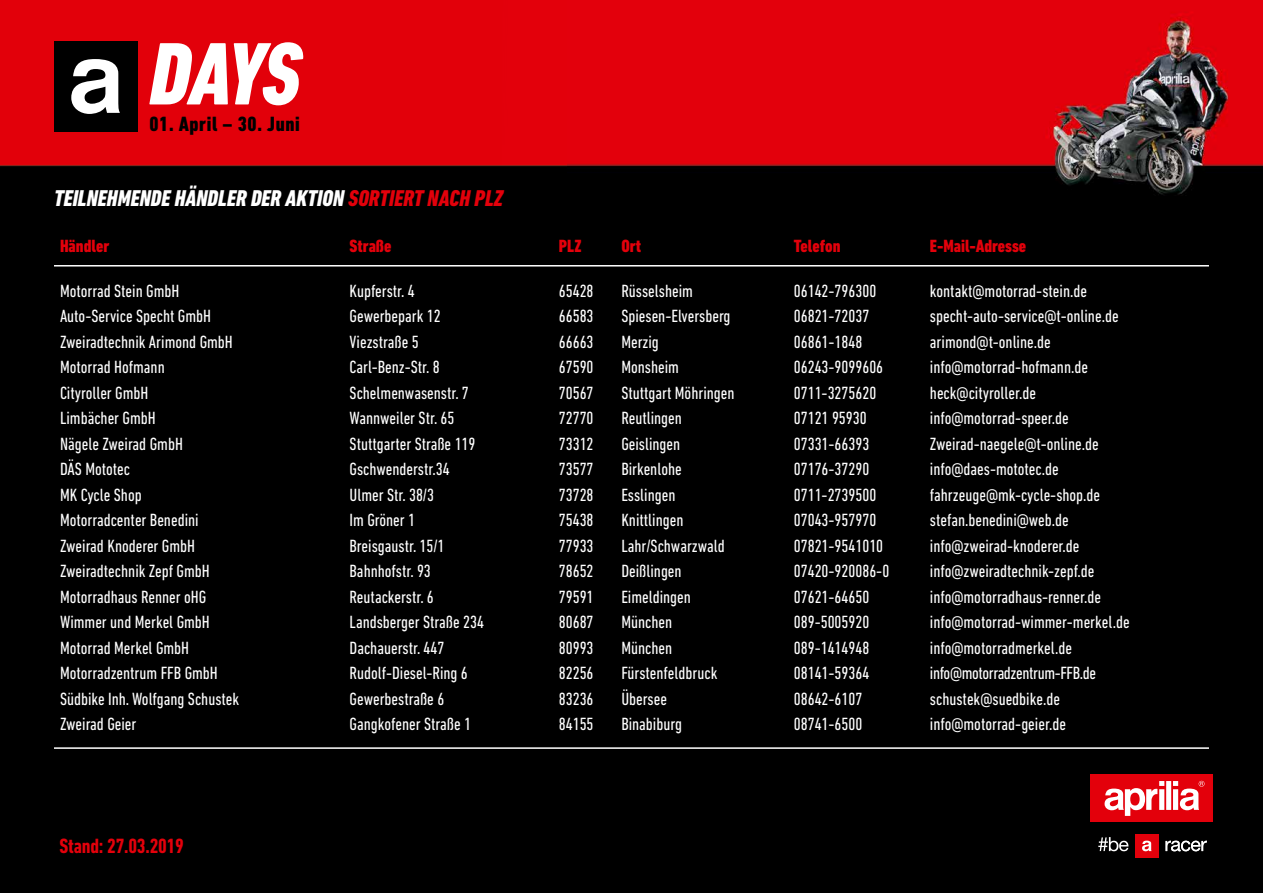
<style>
.page{position:relative;width:1263px;height:893px;background:#000}
.page>*{position:absolute;margin:0;border:0;box-sizing:border-box;transform-origin:0 0}
.t1{font:italic 800 condensed 23.25px "DIN Next LT Pro";color:#fff}
.t2{font:700 condensed 21px "DIN Next LT Pro";letter-spacing:-.01em;color:#e3000b}
.t3{font:800 condensed 21px "DIN Next LT Pro";letter-spacing:.03em;color:#000}
.t4{font:condensed 18px "DIN Next LT Pro";color:#fff}
.t5{font:800 condensed 18px "DIN Next LT Pro";color:#e3000b}
.t6{font:condensed 18px "DIN Next LT Pro";letter-spacing:-.02em;color:#fff}
.s1{color:#e3000b}
</style>
<div class="page">
<img style="left:502px;top:0;width:761px;height:267px">
<div style="left:0;top:0;width:256px;height:167px;background:#e2000a"></div>
<img style="left:256px;top:0;width:311px;height:222px">
<div style="left:58px;top:237px;width:974px;height:21px;background:#000"></div>
<svg style="left:149px;top:42px;width:155px;height:63px;background:#f39a9e"></svg>
<div style="left:54px;top:41px;width:83px;height:91px;background:#000"></div>
<svg style="left:71px;top:59px;width:49px;height:55px"></svg>
<div style="left:1091px;top:774px;width:122px;height:48px;background:#e3000b"></div>
<svg style="left:1104px;top:781px;width:100px;height:35px"></svg>
<div style="left:1135px;top:834px;width:24px;height:23px;background:#e3000b"></div>
<svg style="left:1142px;top:841px;width:9px;height:10px"></svg>
<svg style="left:1165px;top:841px;width:42px;height:10px"></svg>
<svg style="left:1098px;top:837px;width:30px;height:14px"></svg>
<hr style="left:54px;top:265px;width:1155px;height:1px;background:#fff">
<hr style="left:54px;top:747px;width:1155px;height:2px;background:#fff">
<p class="t3" style="left:149px;top:112px;width:152px">01. April – 30. Juni</p>
<p class="t1" style="left:54px;top:184px;width:451px">TEILNEHMENDE HÄNDLER DER AKTION <span class="s1">SORTIERT NACH PLZ</span></p>
<p class="t5" style="left:60px;top:236px;width:51px">Händler</p>
<p class="t5" style="left:350px;top:236px;width:43px">Straße</p>
<p class="t5" style="left:559px;top:236px;width:24px">PLZ</p>
<p class="t5" style="left:621px;top:236px;width:21px">Ort</p>
<p class="t5" style="left:794px;top:236px;width:48px">Telefon</p>
<p class="t5" style="left:930px;top:236px;width:98px">E-Mail-Adresse</p>
<p class="t4" style="left:60px;top:281px;width:121px">Motorrad Stein GmbH</p>
<p class="t4" style="left:350px;top:281px;width:67px">Kupferstr. 4</p>
<p class="t4" style="left:559px;top:281px;width:36px">65428</p>
<p class="t4" style="left:621px;top:281px;width:73px">Rüsselsheim</p>
<p class="t4" style="left:794px;top:281px;width:84px">06142-796300</p>
<p class="t4" style="left:930px;top:281px;width:159px">kontakt@motorrad-stein.de</p>
<p class="t4" style="left:60px;top:306px;width:153px">Auto-Service Specht GmbH</p>
<p class="t4" style="left:350px;top:306px;width:93px">Gewerbepark 12</p>
<p class="t4" style="left:559px;top:306px;width:36px">66583</p>
<p class="t4" style="left:621px;top:306px;width:111px">Spiesen-Elversberg</p>
<p class="t4" style="left:794px;top:306px;width:77px">06821-72037</p>
<p class="t4" style="left:930px;top:306px;width:190px">specht-auto-service@t-online.de</p>
<p class="t4" style="left:60px;top:332px;width:174px">Zweiradtechnik Arimond GmbH</p>
<p class="t4" style="left:350px;top:332px;width:71px">Viezstraße 5</p>
<p class="t4" style="left:559px;top:332px;width:36px">66663</p>
<p class="t4" style="left:621px;top:332px;width:39px">Merzig</p>
<p class="t4" style="left:794px;top:332px;width:70px">06861-1848</p>
<p class="t4" style="left:930px;top:332px;width:122px">arimond@t-online.de</p>
<p class="t4" style="left:60px;top:357px;width:106px">Motorrad Hofmann</p>
<p class="t4" style="left:350px;top:357px;width:91px">Carl-Benz-Str. 8</p>
<p class="t4" style="left:559px;top:357px;width:36px">67590</p>
<p class="t4" style="left:621px;top:357px;width:59px">Monsheim</p>
<p class="t4" style="left:794px;top:357px;width:91px">06243-9099606</p>
<p class="t4" style="left:930px;top:357px;width:160px">info@motorrad-hofmann.de</p>
<p class="t4" style="left:60px;top:383px;width:90px">Cityroller GmbH</p>
<p class="t4" style="left:350px;top:383px;width:121px">Schelmenwasenstr. 7</p>
<p class="t4" style="left:559px;top:383px;width:36px">70567</p>
<p class="t4" style="left:621px;top:383px;width:115px">Stuttgart Möhringen</p>
<p class="t4" style="left:794px;top:383px;width:84px">0711-3275620</p>
<p class="t4" style="left:930px;top:383px;width:108px">heck@cityroller.de</p>
<p class="t4" style="left:60px;top:408px;width:97px">Limbächer GmbH</p>
<p class="t4" style="left:350px;top:408px;width:106px">Wannweiler Str. 65</p>
<p class="t4" style="left:559px;top:408px;width:36px">72770</p>
<p class="t4" style="left:621px;top:408px;width:62px">Reutlingen</p>
<p class="t4" style="left:794px;top:408px;width:74px">07121 95930</p>
<p class="t4" style="left:930px;top:408px;width:140px">info@motorrad-speer.de</p>
<p class="t4" style="left:60px;top:434px;width:124px">Nägele Zweirad GmbH</p>
<p class="t4" style="left:350px;top:434px;width:127px">Stuttgarter Straße 119</p>
<p class="t4" style="left:559px;top:434px;width:36px">73312</p>
<p class="t4" style="left:621px;top:434px;width:60px">Geislingen</p>
<p class="t4" style="left:794px;top:434px;width:77px">07331-66393</p>
<p class="t4" style="left:930px;top:434px;width:170px">Zweirad-naegele@t-online.de</p>
<p class="t4" style="left:60px;top:459px;width:72px">DÄS Mototec</p>
<p class="t4" style="left:350px;top:459px;width:102px">Gschwenderstr.34</p>
<p class="t4" style="left:559px;top:459px;width:36px">73577</p>
<p class="t4" style="left:621px;top:459px;width:62px">Birkenlohe</p>
<p class="t4" style="left:794px;top:459px;width:77px">07176-37290</p>
<p class="t4" style="left:930px;top:459px;width:130px">info@daes-mototec.de</p>
<p class="t4" style="left:60px;top:485px;width:83px">MK Cycle Shop</p>
<p class="t4" style="left:350px;top:485px;width:86px">Ulmer Str. 38/3</p>
<p class="t4" style="left:559px;top:485px;width:36px">73728</p>
<p class="t4" style="left:621px;top:485px;width:56px">Esslingen</p>
<p class="t4" style="left:794px;top:485px;width:84px">0711-2739500</p>
<p class="t4" style="left:930px;top:485px;width:172px">fahrzeuge@mk-cycle-shop.de</p>
<p class="t4" style="left:60px;top:510px;width:140px">Motorradcenter Benedini</p>
<p class="t4" style="left:350px;top:510px;width:67px">Im Gröner 1</p>
<p class="t4" style="left:559px;top:510px;width:36px">75438</p>
<p class="t4" style="left:621px;top:510px;width:64px">Knittlingen</p>
<p class="t4" style="left:794px;top:510px;width:84px">07043-957970</p>
<p class="t4" style="left:930px;top:510px;width:140px">stefan.benedini@web.de</p>
<p class="t4" style="left:60px;top:536px;width:137px">Zweirad Knoderer GmbH</p>
<p class="t4" style="left:350px;top:536px;width:96px">Breisgaustr. 15/1</p>
<p class="t4" style="left:559px;top:536px;width:36px">77933</p>
<p class="t4" style="left:621px;top:536px;width:105px">Lahr/Schwarzwald</p>
<p class="t4" style="left:794px;top:536px;width:91px">07821-9541010</p>
<p class="t4" style="left:930px;top:536px;width:151px">info@zweirad-knoderer.de</p>
<p class="t4" style="left:60px;top:561px;width:151px">Zweiradtechnik Zepf GmbH</p>
<p class="t4" style="left:350px;top:561px;width:83px">Bahnhofstr. 93</p>
<p class="t4" style="left:559px;top:561px;width:36px">78652</p>
<p class="t4" style="left:621px;top:561px;width:62px">Deißlingen</p>
<p class="t4" style="left:794px;top:561px;width:97px">07420-920086-0</p>
<p class="t4" style="left:930px;top:561px;width:166px">info@zweiradtechnik-zepf.de</p>
<p class="t4" style="left:60px;top:587px;width:148px">Motorradhaus Renner oHG</p>
<p class="t4" style="left:350px;top:587px;width:86px">Reutackerstr. 6</p>
<p class="t4" style="left:559px;top:587px;width:36px">79591</p>
<p class="t4" style="left:621px;top:587px;width:71px">Eimeldingen</p>
<p class="t4" style="left:794px;top:587px;width:77px">07621-64650</p>
<p class="t4" style="left:930px;top:587px;width:173px">info@motorradhaus-renner.de</p>
<p class="t4" style="left:60px;top:612px;width:151px">Wimmer und Merkel GmbH</p>
<p class="t4" style="left:350px;top:612px;width:136px">Landsberger Straße 234</p>
<p class="t4" style="left:559px;top:612px;width:36px">80687</p>
<p class="t4" style="left:621px;top:612px;width:52px">München</p>
<p class="t4" style="left:794px;top:612px;width:77px">089-5005920</p>
<p class="t4" style="left:930px;top:612px;width:201px">info@motorrad-wimmer-merkel.de</p>
<p class="t4" style="left:60px;top:638px;width:131px">Motorrad Merkel GmbH</p>
<p class="t4" style="left:350px;top:638px;width:96px">Dachauerstr. 447</p>
<p class="t4" style="left:559px;top:638px;width:36px">80993</p>
<p class="t4" style="left:621px;top:638px;width:52px">München</p>
<p class="t4" style="left:794px;top:638px;width:77px">089-1414948</p>
<p class="t4" style="left:930px;top:638px;width:144px">info@motorradmerkel.de</p>
<p class="t4" style="left:60px;top:663px;width:159px">Motorradzentrum FFB GmbH</p>
<p class="t4" style="left:350px;top:663px;width:120px">Rudolf-Diesel-Ring 6</p>
<p class="t4" style="left:559px;top:663px;width:36px">82256</p>
<p class="t4" style="left:621px;top:663px;width:98px">Fürstenfeldbruck</p>
<p class="t4" style="left:794px;top:663px;width:77px">08141-59364</p>
<p class="t6" style="left:930px;top:663px;width:168px">info@motorradzentrum-FFB.de</p>
<p class="t4" style="left:60px;top:689px;width:181px">Südbike Inh. Wolfgang Schustek</p>
<p class="t4" style="left:350px;top:689px;width:96px">Gewerbestraße 6</p>
<p class="t4" style="left:559px;top:689px;width:36px">83236</p>
<p class="t4" style="left:621px;top:689px;width:47px">Übersee</p>
<p class="t4" style="left:794px;top:689px;width:70px">08642-6107</p>
<p class="t4" style="left:930px;top:689px;width:132px">schustek@suedbike.de</p>
<p class="t4" style="left:60px;top:714px;width:78px">Zweirad Geier</p>
<p class="t4" style="left:350px;top:714px;width:123px">Gangkofener Straße 1</p>
<p class="t4" style="left:559px;top:714px;width:36px">84155</p>
<p class="t4" style="left:621px;top:714px;width:62px">Binabiburg</p>
<p class="t4" style="left:794px;top:714px;width:70px">08741-6500</p>
<p class="t4" style="left:930px;top:714px;width:138px">info@motorrad-geier.de</p>
<p class="t2" style="left:60px;top:834px;width:126px">Stand: 27.03.2019</p>
</div>
